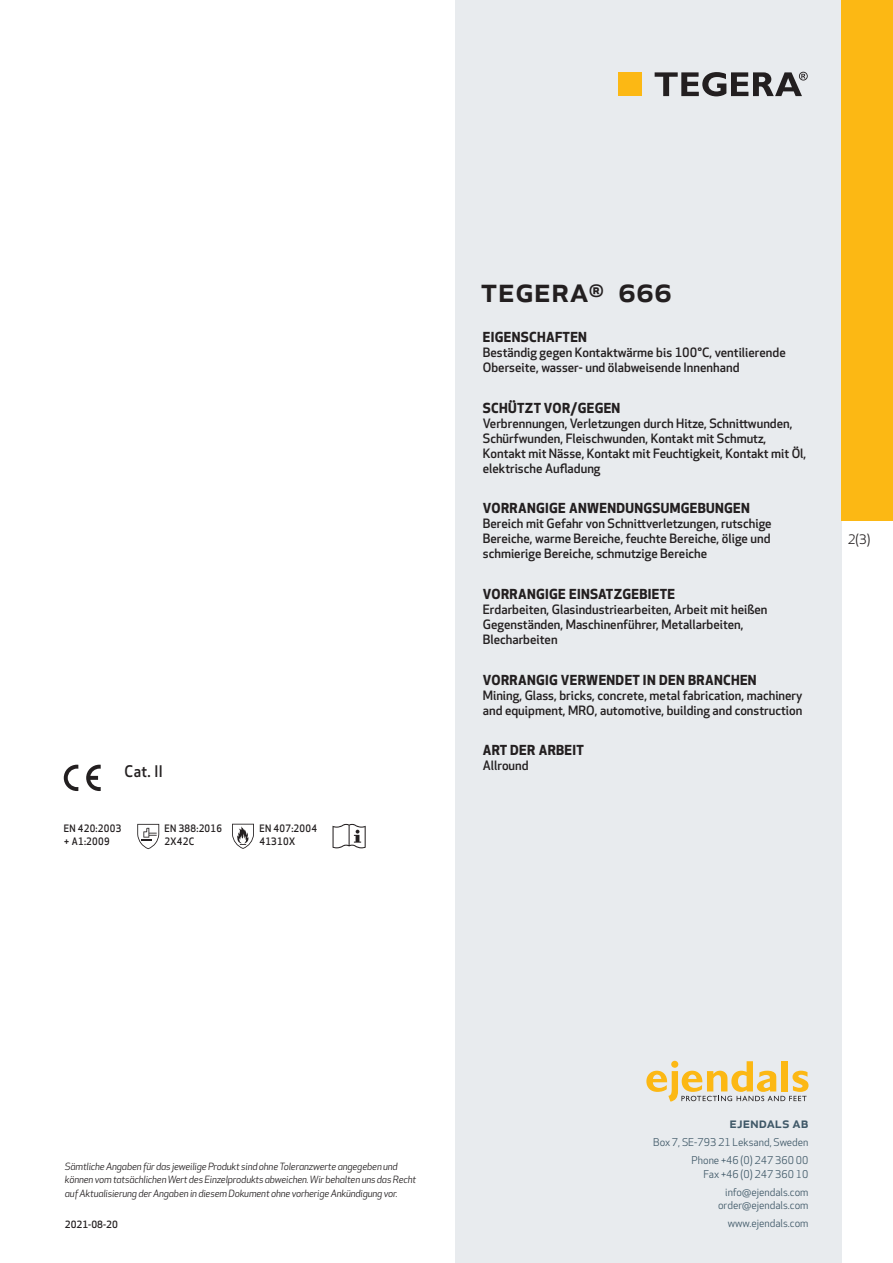
<style>
.page{position:relative;width:893px;height:1263px;background:#fff}
.page>*{position:absolute;margin:0;border:0;box-sizing:border-box;transform-origin:0 0}
.prodname{font:500 34.5px "Apex New";color:#231f20}
.t1{font:500 15.6px "Apex New";color:#231f20;scale:.95 1}
.t2{font:500 15px "Apex New";color:#405968}
.Funktion_body{font:700 13.5px "Apex New";letter-spacing:.025em;color:#231f20}
.t3{font:12.75px "Apex New";color:#231f20}
.Funktion_body-2{font:500 12.6px/15px "Apex New";color:#231f20}
.t4{font:10.5px/18px "Apex New";color:#405968;text-align:right}
.PictogramText{font:500 10.05px/13.5px "Apex New";letter-spacing:.025em;color:#231f20;scale:.95 1}
.t5{font:italic 9.75px/13.5px "Apex New";letter-spacing:-.015em;color:#231f20}
.t6{font:500 9.75px "Apex New";color:#231f20}
</style>
<div class="page">
<div style="left:455px;top:0;width:387px;height:1263px;background:#e8ebee"></div>
<svg style="left:646px;top:1061px;width:162px;height:40px"></svg>
<div style="left:842px;top:0;width:51px;height:520px;background:#fcb814"></div>
<div style="left:618px;top:72px;width:24px;height:24px;background:#fcb814"></div>
<svg style="left:655px;top:72px;width:153px;height:24px"></svg>
<svg style="left:86px;top:765px;width:15px;height:26px"></svg>
<svg style="left:64px;top:765px;width:14px;height:26px"></svg>
<svg style="left:137px;top:824px;width:22px;height:25px"></svg>
<svg style="left:232px;top:824px;width:22px;height:25px"></svg>
<svg style="left:333px;top:824px;width:33px;height:24px"></svg>
<p class="t1" style="left:125px;top:761px;width:42px">Cat. II</p>
<p class="PictogramText" style="left:64px;top:821px;width:62px">EN 420:2003 + A1:2009</p>
<p class="PictogramText" style="left:165px;top:821px;width:62px">EN 388:2016</p>
<p class="PictogramText" style="left:165px;top:834px;width:33px">2X42C</p>
<p class="PictogramText" style="left:259px;top:821px;width:62px">EN 407:2004</p>
<p class="PictogramText" style="left:259px;top:834px;width:39px">41310X</p>
<p class="prodname" style="left:480px;top:266px;width:193px">TEGERA<sup>®</sup> 666</p>
<p class="Funktion_body" style="left:483px;top:327px;width:106px">EIGENSCHAFTEN</p>
<p class="Funktion_body-2" style="left:483px;top:345px;width:304px">Beständig gegen Kontaktwärme bis 100°C, ventilierende<br>Oberseite, wasser- und ölabweisende Innenhand</p>
<p class="Funktion_body" style="left:483px;top:398px;width:139px">SCHÜTZT VOR/GEGEN</p>
<p class="Funktion_body-2" style="left:483px;top:415px;width:325px">Verbrennungen, Verletzungen durch Hitze, Schnittwunden, Schürfwunden, Fleischwunden, Kontakt mit Schmutz, Kontakt mit Nässe, Kontakt mit Feuchtigkeit, Kontakt mit Öl, elektrische Aufladung</p>
<p class="Funktion_body" style="left:483px;top:498px;width:269px">VORRANGIGE ANWENDUNGSUMGEBUNGEN</p>
<p class="Funktion_body-2" style="left:483px;top:516px;width:290px;text-align:justify">Bereich mit Gefahr von Schnittverletzungen, rutschige Bereiche, warme Bereiche, feuchte Bereiche, ölige und schmierige Bereiche, schmutzige Bereiche</p>
<p class="Funktion_body" style="left:483px;top:584px;width:194px">VORRANGIGE EINSATZGEBIETE</p>
<p class="Funktion_body-2" style="left:483px;top:601px;width:286px">Erdarbeiten, Glasindustriearbeiten, Arbeit mit heißen<br>Gegenständen, Maschinenführer, Metallarbeiten,<br>Blecharbeiten</p>
<p class="Funktion_body" style="left:483px;top:670px;width:275px">VORRANGIG VERWENDET IN DEN BRANCHEN</p>
<p class="Funktion_body-2" style="left:483px;top:687px;width:321px">Mining, Glass, bricks, concrete, metal fabrication, machinery and equipment, MRO, automotive, building and construction</p>
<p class="Funktion_body" style="left:483px;top:740px;width:103px">ART DER ARBEIT</p>
<p class="Funktion_body-2" style="left:483px;top:758px;width:47px">Allround</p>
<p class="t3" style="left:848px;top:531px;width:24px">2(3)</p>
<p class="t5" style="left:65px;top:1159px;width:353px">Sämtliche Angaben für das jeweilige Produkt sind ohne Toleranzwerte angegeben und können vom tatsächlichen Wert des Einzelprodukts abweichen. Wir behalten uns das Recht auf Aktualisierung der Angaben in diesem Dokument ohne vorherige Ankündigung vor.</p>
<p class="t6" style="left:65px;top:1218px;width:54px">2021-08-20</p>
<p class="t2" style="left:729px;top:1113px;width:80px">ejendals ab</p>
<p class="t4" style="left:653px;top:1133px;width:157px">Box 7, SE-793 21 Leksand, Sweden<br>Phone +46 (0) 247 360 00</p>
<p class="t4" style="left:703px;top:1165px;width:107px">Fax +46 (0) 247 360 10 info@ejendals.com</p>
<p class="t4" style="left:718px;top:1196px;width:92px">order@ejendals.com</p>
<p class="t4" style="left:728px;top:1215px;width:82px">www.ejendals.com</p>
</div>
